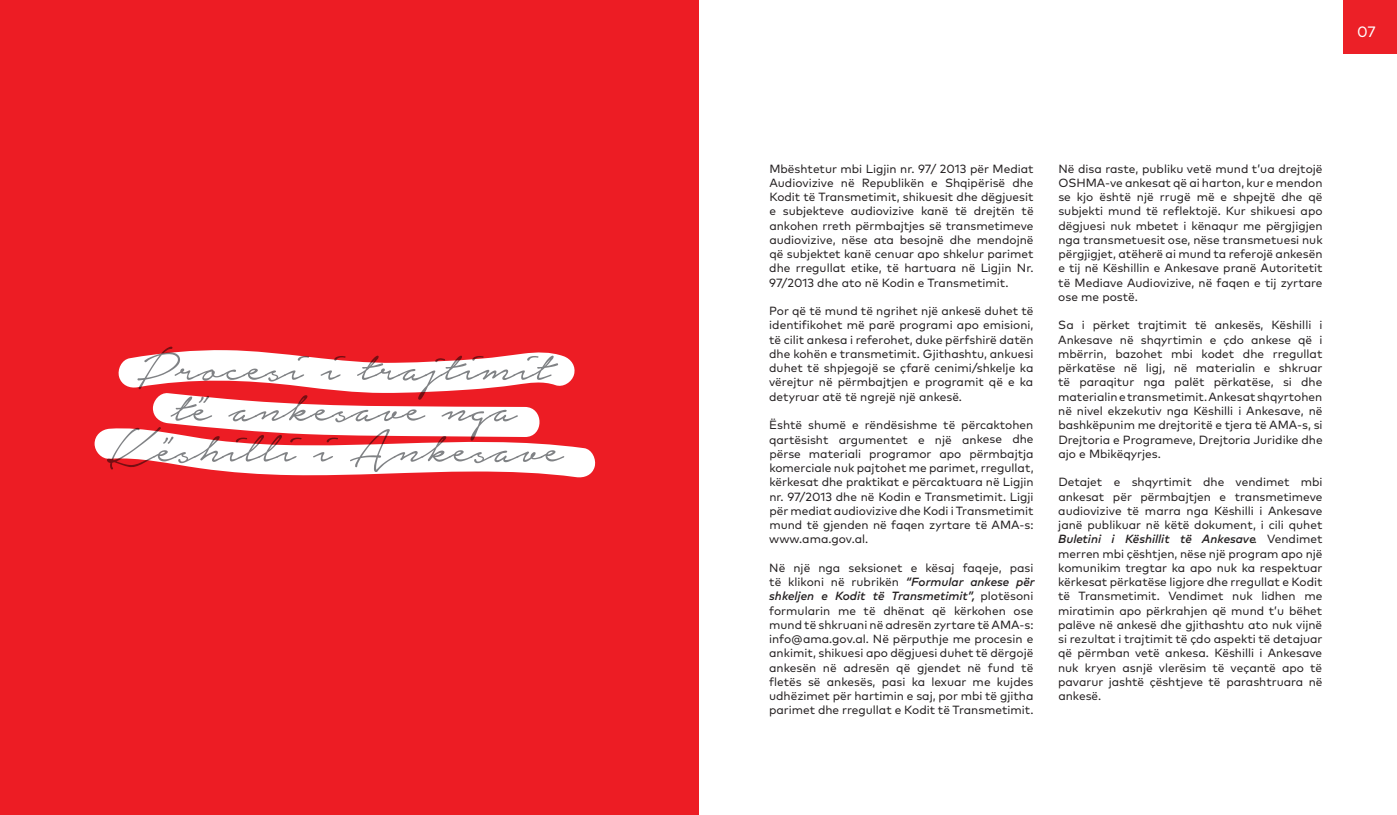
<style>
.page{position:relative;width:1397px;height:815px;background:#fff}
.page>*{position:absolute;margin:0;border:0;box-sizing:border-box;transform-origin:0 0}
.t1{font:60.88px "Notera Personal Use Only";color:#808285}
.t2{font:15px "Mark Pro";color:#fff}
.t3{font:11.88px/14.2px "Mark Pro";color:#231f20;text-align:justify}
.s1{font-weight:500;font-style:italic}
</style>
<div class="page">
<div style="left:1343px;top:0;width:53px;height:54px;background:#ec2027"></div>
<div style="left:0;top:0;width:698px;height:815px;background:#ed1c24"></div>
<svg style="left:95px;top:350px;width:501px;height:128px"></svg>
<h1 class="t1" style="left:137px;top:337px;width:415px">Procesi i trajtimit</h1>
<h1 class="t1" style="left:171px;top:378px;width:347px">të ankesave nga</h1>
<h1 class="t1" style="left:107px;top:418px;width:457px">Këshilli i Ankesave</h1>
<p class="t2" style="left:1356px;top:21px;width:20px">07</p>
<p class="t3" style="left:769px;top:160px;width:266px">Mbështetur mbi Ligjin nr. 97/ 2013 për Mediat Audiovizive në Republikën e Shqipërisë dhe Kodit të Transmetimit, shikuesit dhe dëgjuesit e subjekteve audiovizive kanë të drejtën të ankohen rreth përmbajtjes së transmetimeve audiovizive, nëse ata besojnë dhe mendojnë që subjektet kanë cenuar apo shkelur parimet dhe rregullat etike, të hartuara në Ligjin Nr.<br>97/2013 dhe ato në Kodin e Transmetimit.</p>
<p class="t3" style="left:769px;top:303px;width:266px">Por që të mund të ngrihet një ankesë duhet të identifikohet më parë programi apo emisioni, të cilit ankesa i referohet, duke përfshirë datën dhe kohën e transmetimit. Gjithashtu, ankuesi duhet të shpjegojë se çfarë cenimi/shkelje ka vërejtur në përmbajtjen e programit që e ka detyruar atë të ngrejë një ankesë.</p>
<p class="t3" style="left:769px;top:417px;width:266px">Është shumë e rëndësishme të përcaktohen qartësisht argumentet e një ankese dhe përse materiali programor apo përmbajtja komerciale nuk pajtohet me parimet, rregullat, kërkesat dhe praktikat e përcaktuara në Ligjin nr. 97/2013 dhe në Kodin e Transmetimit. Ligji për mediat audiovizive dhe Kodi i Transmetimit mund të gjenden në faqen zyrtare të AMA-s: www.ama.gov.al.</p>
<p class="t3" style="left:769px;top:559px;width:267px;text-align:left">Në një nga seksionet e kësaj faqeje, pasi të klikoni në rubrikën <span class="s1">“Formular ankese për shkeljen e Kodit të Transmetimit”,</span> plotësoni formularin me të dhënat që kërkohen ose mund të shkruani në adresën zyrtare të AMA-s: info@ama.gov.al. Në përputhje me procesin e ankimit, shikuesi apo dëgjuesi duhet të dërgojë ankesën në adresën që gjendet në fund të fletës së ankesës, pasi ka lexuar me kujdes udhëzimet për hartimin e saj, por mbi të gjitha parimet dhe rregullat e Kodit të Transmetimit.</p>
<p class="t3" style="left:1058px;top:160px;width:266px">Në disa raste, publiku vetë mund t’ua drejtojë OSHMA-ve ankesat që ai harton, kur e mendon se kjo është një rrugë më e shpejtë dhe që subjekti mund të reflektojë. Kur shikuesi apo dëgjuesi nuk mbetet i kënaqur me përgjigjen nga transmetuesit ose, nëse transmetuesi nuk përgjigjet, atëherë ai mund ta referojë ankesën e tij në Këshillin e Ankesave pranë Autoritetit të Mediave Audiovizive, në faqen e tij zyrtare ose me postë.</p>
<p class="t3" style="left:1057px;top:317px;width:266px">Sa i përket trajtimit të ankesës, Këshilli i Ankesave në shqyrtimin e çdo ankese që i mbërrin, bazohet mbi kodet dhe rregullat përkatëse në ligj, në materialin e shkruar të paraqitur nga palët përkatëse, si dhe materialinetransmetimit.Ankesatshqyrtohen në nivel ekzekutiv nga Këshilli i Ankesave, në bashkëpunim me drejtoritë e tjera të AMA-s, si Drejtoria e Programeve, Drejtoria Juridike dhe ajo e Mbikëqyrjes.</p>
<p class="t3" style="left:1057px;top:474px;width:266px">Detajet e shqyrtimit dhe vendimet mbi ankesat për përmbajtjen e transmetimeve audiovizive të marra nga Këshilli i Ankesave janë publikuar në këtë dokument, i cili quhet <span class="s1">Buletini i Këshillit të Ankesave</span>. Vendimet merren mbi çështjen, nëse një program apo një komunikim tregtar ka apo nuk ka respektuar kërkesat përkatëse ligjore dhe rregullat e Kodit të Transmetimit. Vendimet nuk lidhen me miratimin apo përkrahjen që mund t’u bëhet palëve në ankesë dhe gjithashtu ato nuk vijnë si rezultat i trajtimit të çdo aspekti të detajuar që përmban vetë ankesa. Këshilli i Ankesave nuk kryen asnjë vlerësim të veçantë apo të pavarur jashtë çështjeve të parashtruara në ankesë.</p>
</div>
